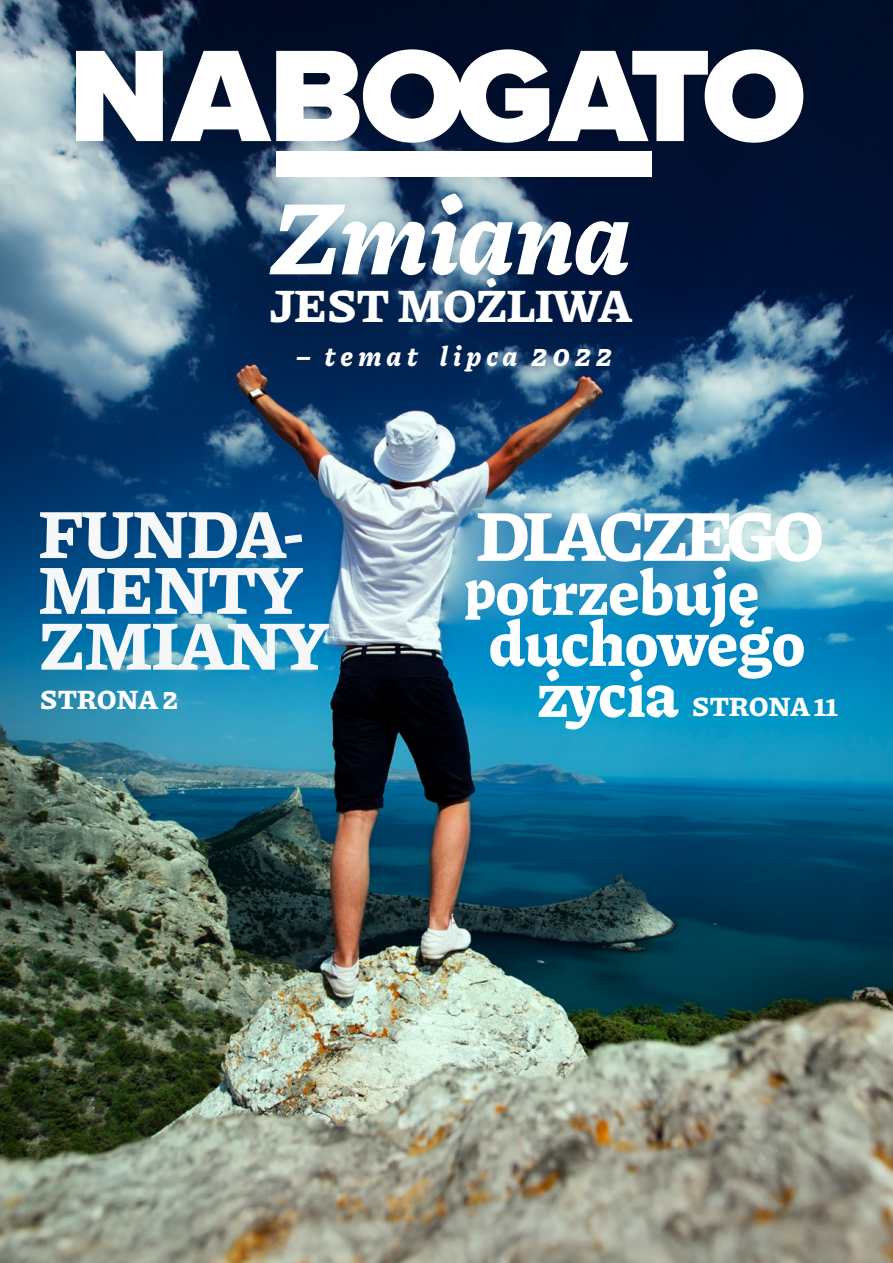
<style>
.page{position:relative;width:893px;height:1263px;background:#fff}
.page>*{position:absolute;margin:0;border:0;box-sizing:border-box;transform-origin:0 0}
.Story_Heading{font:italic 900 103.5px "Piazzolla";letter-spacing:-.02em;color:#fff}
.Story_Heading-2{font:900 70.5px "Piazzolla";letter-spacing:-.1em;color:#fff}
.Story_Heading-3{font:900 67.95px/55.8px "Piazzolla";letter-spacing:-.02em;color:#f5f7f8}
.Story_Heading-4{font:900 61.5px "Piazzolla";letter-spacing:-.02em;color:#fff}
.Story_Heading-5{font:900 46.2px "Piazzolla";letter-spacing:-.02em;color:#fff}
.Page_Detail{font:900 27px "Piazzolla";letter-spacing:-.005em;color:#fff}
.Page_Detail-2{font:italic 900 27px "Piazzolla";letter-spacing:.18em;color:#fff}
.s1{font-size:55.5px}
</style>
<div class="page">
<img style="left:0;top:0;width:893px;height:1263px">
<svg style="left:76px;top:51px;width:87px;height:90px"></svg>
<svg style="left:170px;top:49px;width:633px;height:94px"></svg>
<div style="left:276px;top:151px;width:376px;height:26px;background:#fff"></div>
<p class="Story_Heading" style="left:270px;top:177px;width:364px">Zmiana</p>
<p class="Story_Heading-5" style="left:270px;top:279px;width:363px">JEST MOŻLIWA</p>
<p class="Page_Detail-2" style="left:296px;top:341px;width:318px">– temat lipca 2022</p>
<p class="Story_Heading-3" style="left:38px;top:505px;width:291px">FUNDA-<br>MENTY<br>ZMIANY</p>
<p class="Page_Detail" style="left:40px;top:683px;width:140px">STRONA 2</p>
<p class="Story_Heading-2" style="left:476px;top:495px;width:350px">DLACZEGO</p>
<p class="Story_Heading-4" style="left:464px;top:557px;width:297px"><span class="s1">p</span>otrzebuję</p>
<p class="Story_Heading-4" style="left:489px;top:608px;width:318px">duchowego</p>
<p class="Story_Heading-4" style="left:536px;top:659px;width:144px">życia</p>
<p class="Page_Detail" style="left:692px;top:690px;width:147px">STRONA 11</p>
</div>
